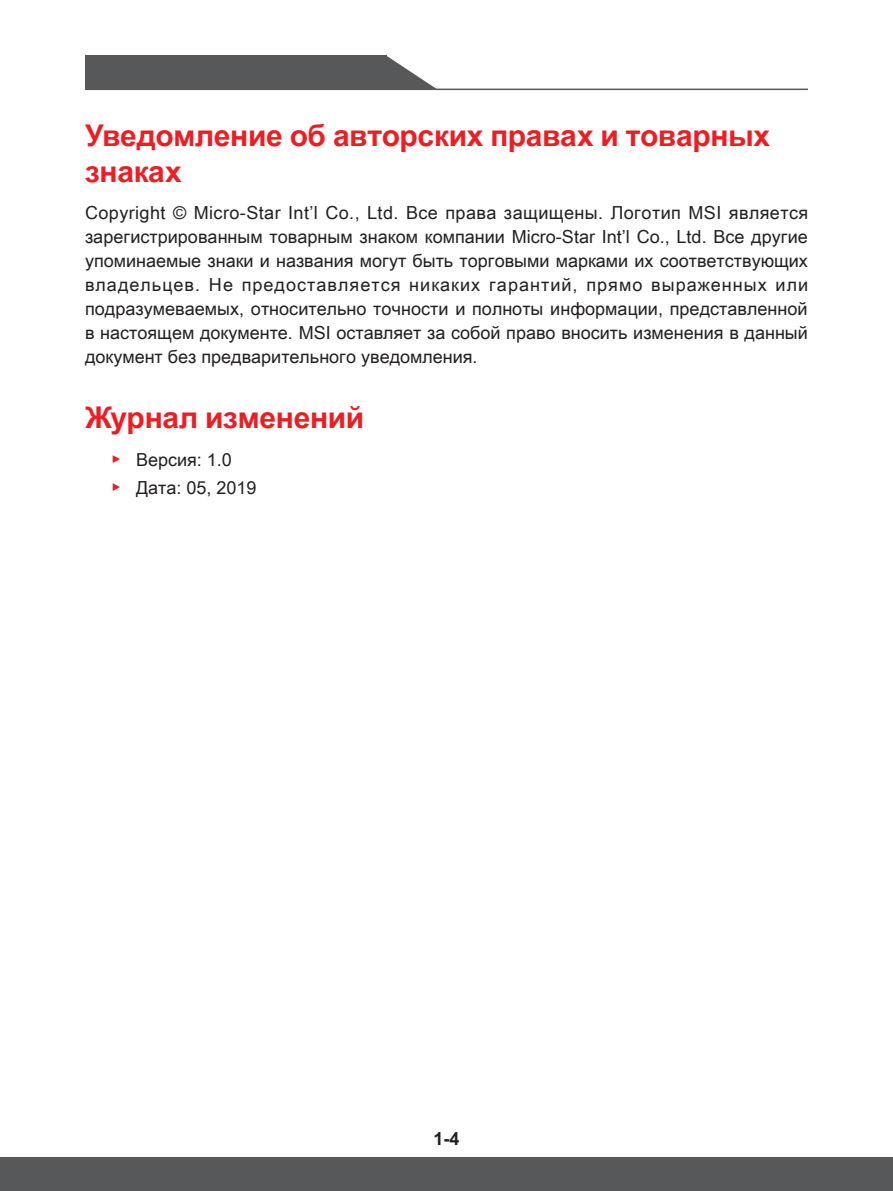
<style>
.page{position:relative;width:893px;height:1191px;background:#fff}
.page>*{position:absolute;margin:0;border:0;box-sizing:border-box;transform-origin:0 0}
.t1{font:700 30px/36px "Arial Unicode MS";letter-spacing:-.01em;color:#ee1d23}
.t2{font:18px/24px "Arial Unicode MS";color:#231f20;text-align:justify}
.t3{font:700 18px "Arial Unicode MS";color:#231f20}
.s1{color:#ee1d23}
</style>
<div class="page">
<hr style="left:85px;top:89px;width:723px;height:1px;background:#57585a">
<div style="left:85px;top:56px;width:301px;height:34px;background:#57585a"></div>
<svg style="left:386px;top:56px;width:52px;height:33px"></svg>
<div style="left:0;top:1157px;width:893px;height:34px;background:#57585a"></div>
<h1 class="t1" style="left:85px;top:118px;width:687px">Уведомление об авторских правах и товарных знаках</h1>
<p class="t2" style="left:85px;top:200px;width:725px">Copyright © Micro-Star Int’l Co., Ltd. Все права защищены. Логотип MSI является зарегистрированным товарным знаком компании Micro-Star Int’l Co., Ltd. Все другие упоминаемые знаки и названия могут быть торговыми марками их соответствующих владельцев. Не предоставляется никаких гарантий, прямо выраженных или подразумеваемых, относительно точности и полноты информации, представленной в настоящем документе. MSI оставляет за собой право вносить изменения в данный документ без предварительного уведомления.</p>
<h1 class="t1" style="left:85px;top:401px;width:281px">Журнал изменений</h1>
<p class="t2" style="left:111px;top:445px;width:148px;line-height:28.2px"><span class="s1">▶</span> Версия: 1.0<br><span class="s1">▶</span> Дата: 05, 2019</p>
<p class="t3" style="left:433px;top:1128px;width:28px">1-4</p>
</div>
